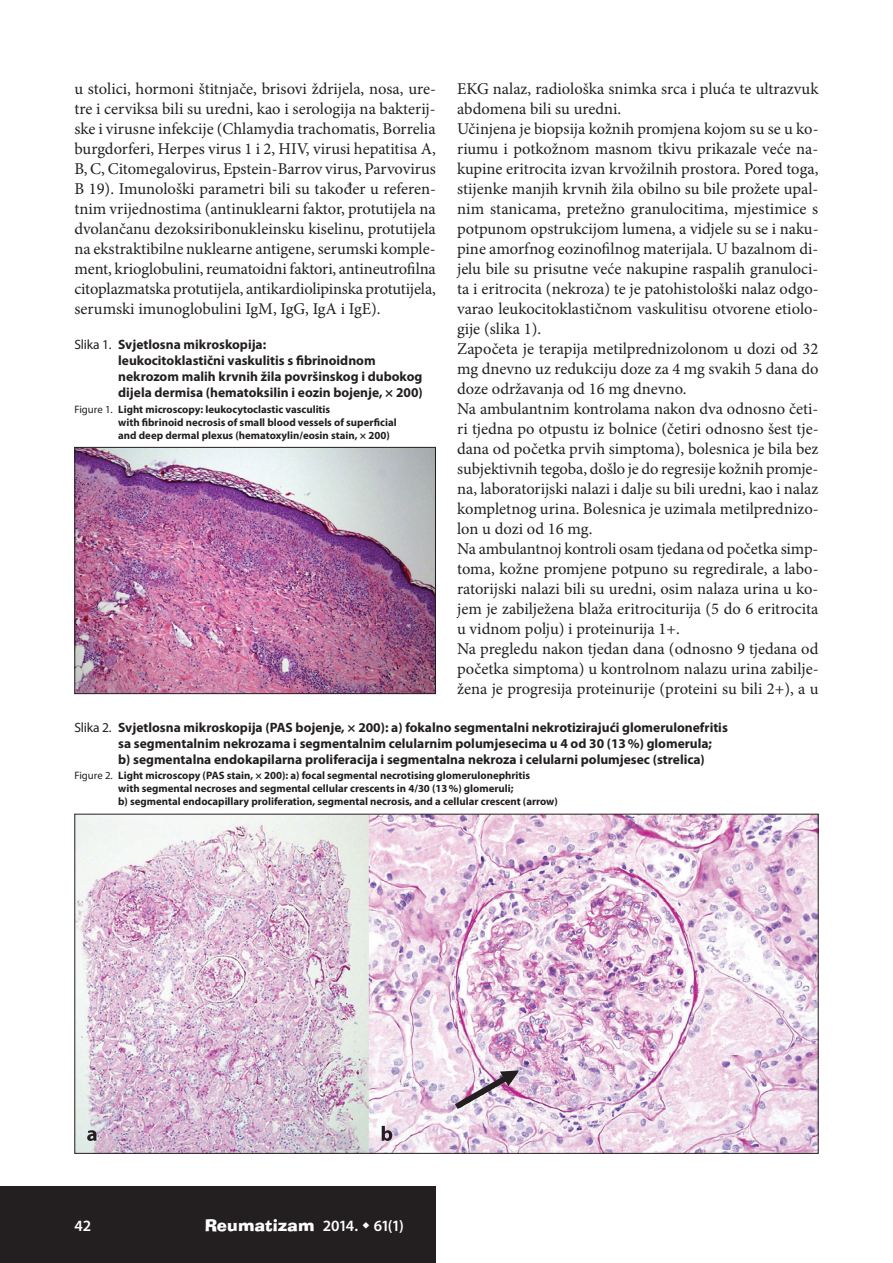
<style>
.page{position:relative;width:893px;height:1263px;background:#fff}
.page>*{position:absolute;margin:0;border:0;box-sizing:border-box;transform-origin:0 0}
.t1{font:16.5px/20px "Minion Pro";color:#231f20;text-align:justify}
.t2{font:16.35px "Ad Lib BT";letter-spacing:.01em;color:#fff}
.t3{font:600 15.75px "Myriad Pro";color:#fff}
.t4{font:700 13.5px/16.2px "Myriad Pro";color:#231f20}
.t5{font:700 10.8px/12.9px "Myriad Pro";color:#231f20}
.s1{font-weight:400}
.s2{font-family:"Myriad Pro";font-weight:600;font-size:15.75px}
</style>
<div class="page">
<div style="left:0;top:1186px;width:436px;height:77px;background:#231f20"></div>
<img style="left:76px;top:449px;width:358px;height:243px">
<div style="left:74px;top:447px;width:362px;height:247px;border:1px solid #231f20"></div>
<img style="left:76px;top:816px;width:741px;height:336px">
<svg style="left:455px;top:1070px;width:64px;height:39px;background:#bda8ba"></svg>
<svg style="left:87px;top:1130px;width:10px;height:11px"></svg>
<svg style="left:382px;top:1126px;width:10px;height:15px"></svg>
<p class="t1" style="left:74px;top:79px;width:363px">u stolici, hormoni štitnjače, brisovi ždrijela, nosa, ure&shy;tre i cerviksa bili su uredni, kao i serologija na bakterij&shy;ske i virusne infekcije (Chlamydia trachomatis, Borrelia burgdorferi, Herpes virus 1 i 2, HIV, virusi hepatitisa A, B, C, Citomegalovirus, Epstein-Barrov virus, Parvovirus B 19). Imunološki parametri bili su također u referen&shy;tnim vrijednostima (antinuklearni faktor, protutijela na dvolančanu dezoksiribonukleinsku kiselinu, protutijela na ekstraktibilne nuklearne antigene, serumski komple&shy;ment, krioglobulini, reumatoidni faktori, antineutrofilna citoplazmatska protutijela, antikardiolipinska protutijela, serumski imunoglobulini IgM, IgG, IgA i IgE).</p>
<p class="t1" style="left:457px;top:79px;width:363px;text-align:left">EKG nalaz, radiološka snimka srca i pluća te ultrazvuk abdomena bili su uredni.<br>Učinjena je biopsija kožnih promjena kojom su se u ko&shy;riumu i potkožnom masnom tkivu prikazale veće na&shy;kupine eritrocita izvan krvožilnih prostora. Pored toga, stijenke manjih krvnih žila obilno su bile prožete upal&shy;nim stanicama, pretežno granulocitima, mjestimice s potpunom opstrukcijom lumena, a vidjele su se i naku&shy;pine amorfnog eozinofilnog materijala. U bazalnom di&shy;jelu bile su prisutne veće nakupine raspalih granuloci&shy;ta i eritrocita (nekroza) te je patohistološki nalaz odgo&shy;varao leukocitoklastičnom vaskulitisu otvorene etiolo&shy;gije (slika 1).<br>Započeta je terapija metilprednizolonom u dozi od 32 mg dnevno uz redukciju doze za 4 mg svakih 5 dana do doze održavanja od 16 mg dnevno.<br>Na ambulantnim kontrolama nakon dva odnosno četi&shy;ri tjedna po otpustu iz bolnice (četiri odnosno šest tje&shy;dana od početka prvih simptoma), bolesnica je bila bez subjektivnih tegoba, došlo je do regresije kožnih promje&shy;na, laboratorijski nalazi i dalje su bili uredni, kao i nalaz kompletnog urina. Bolesnica je uzimala metilprednizo&shy;lon u dozi od 16 mg.<br>Na ambulantnoj kontroli osam tjedana od početka simp&shy;toma, kožne promjene potpuno su regredirale, a labo&shy;ratorijski nalazi bili su uredni, osim nalaza urina u ko&shy;jem je zabilježena blaža eritrociturija (5 do 6 eritrocita u vidnom polju) i proteinurija 1+.<br>Na pregledu nakon tjedan dana (odnosno 9 tjedana od početka simptoma) u kontrolnom nalazu urina zabilje&shy;žena je progresija proteinurije (proteini su bili 2+), a u</p>
<p class="t4" style="left:118px;top:719px;width:611px;text-indent:-44px"><span class="s1">Slika 2.</span> Svjetlosna mikroskopija (PAS bojenje, × 200): a) fokalno segmentalni nekrotizirajući glomerulonefritis sa segmentalnim nekrozama i segmentalnim celularnim polumjesecima u 4 od 30 (13 %) glomerula;<br>b) segmentalna endokapilarna proliferacija i segmentalna nekroza i celularni polumjesec (strelica)</p>
<p class="t5" style="left:118px;top:769px;width:441px;text-indent:-44px"><span class="s1">Figure 2.</span> Light microscopy (PAS stain, × 200): a) focal segmental necrotising glomerulonephritis<br>with segmental necroses and segmental cellular crescents in 4/30 (13 %) glomeruli;<br>b) segmental endocapillary proliferation, segmental necrosis, and a cellular crescent (arrow)</p>
<p class="t4" style="left:118px;top:336px;width:306px;text-indent:-44px"><span class="s1">Slika 1.</span> Svjetlosna mikroskopija:<br>leukocitoklastični vaskulitis s fibrinoidnom nekrozom malih krvnih žila površinskog i dubokog dijela dermisa (hematoksilin i eozin bojenje, × 200)</p>
<p class="t5" style="left:118px;top:402px;width:280px;text-indent:-44px"><span class="s1">Figure 1.</span> Light microscopy: leukocytoclastic vasculitis<br>with fibrinoid necrosis of small blood vessels of superficial and deep dermal plexus (hematoxylin/eosin stain, × 200)</p>
<p class="t3" style="left:74px;top:1216px;width:18px">42</p>
<p class="t2" style="left:205px;top:1215px;width:201px">Reumatizam <span class="s2">2014. 61(1)</span></p>
</div>
